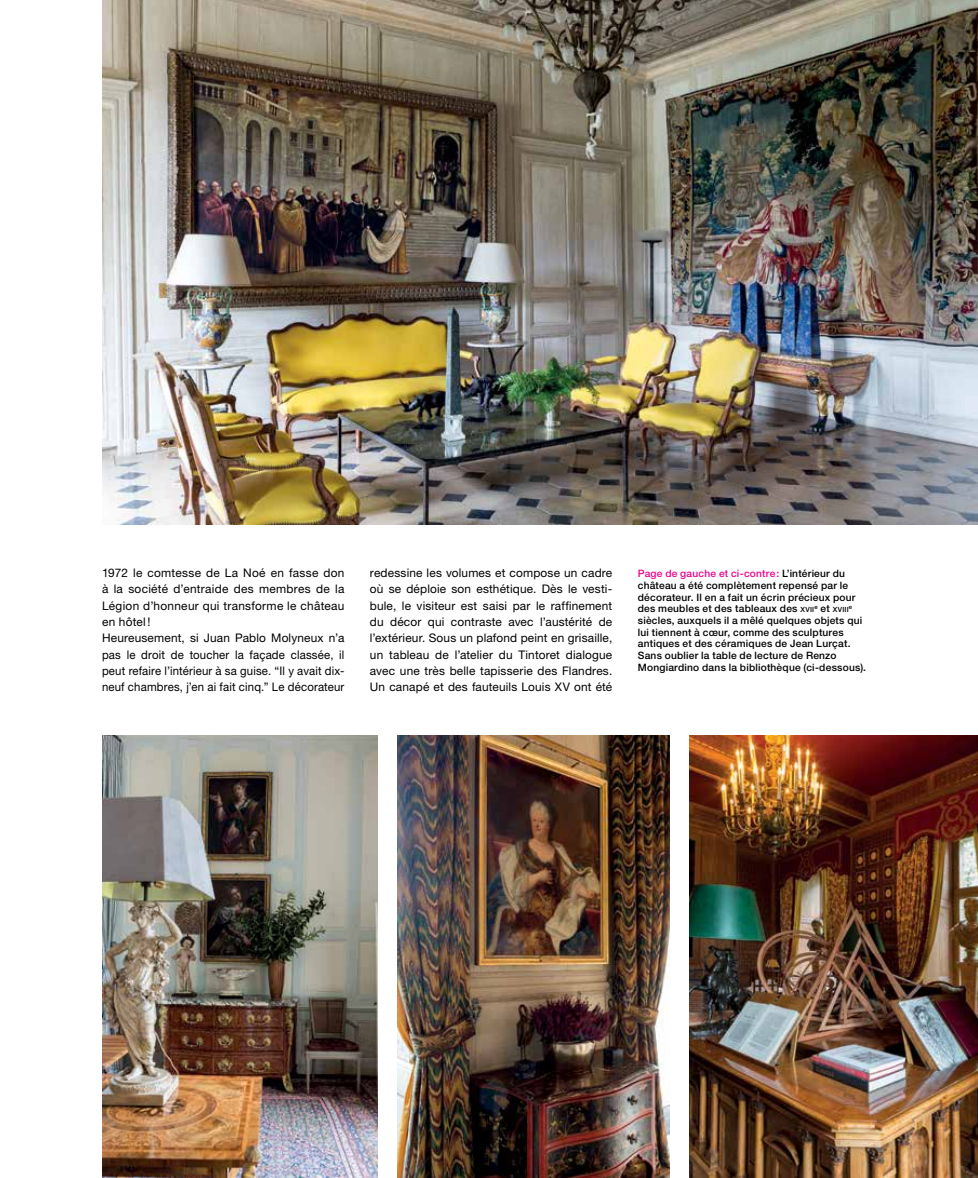
<style>
.page{position:relative;width:978px;height:1178px;background:#fff}
.page>*{position:absolute;margin:0;border:0;box-sizing:border-box;transform-origin:0 0}
.t1{font:11.85px/16.4px "Helvetica Neue LT Std";letter-spacing:.015em;color:#000}
.t2{font:500 10.2px/11.7px "Helvetica Neue LT Std";letter-spacing:.02em;color:#000}
.t3{font:500 7.2px "Helvetica Neue LT Std";letter-spacing:.03em;color:#000}
.t4{font:500 6px "Helvetica Neue LT Std";color:#000}
.s1{color:#ec008c}
.s2{font-size:7.2px}
.s3{font-size:10.2px}
</style>
<div class="page">
<img style="left:102px;top:736px;width:275px;height:442px">
<img style="left:102px;top:0;width:876px;height:524px">
<img style="left:397px;top:736px;width:273px;height:442px">
<img style="left:689px;top:736px;width:289px;height:442px">
<p class="t1" style="left:102px;top:564px;width:244px">1972 le comtesse de La Noé en fasse don à la société d’entraide des membres de la Légion d’honneur qui transforme le château en hôtel !<br>Heureusement, si Juan Pablo Molyneux n’a pas le droit de toucher la façade classée, il peut refaire l’intérieur à sa guise. “Il y avait dix&shy;neuf chambres, j’en ai fait cinq.” Le décorateur</p>
<p class="t1" style="left:370px;top:564px;width:244px;text-align:justify">redessine les volumes et compose un cadre où se déploie son esthétique. Dès le vesti&shy;bule, le visiteur est saisi par le raffinement du décor qui contraste avec l’austérité de l’extérieur. Sous un plafond peint en grisaille, un tableau de l’atelier du Tintoret dialogue avec une très belle tapisserie des Flandres.<br>Un canapé et des fauteuils Louis XV ont été</p>
<p class="t2" style="left:638px;top:567px;width:219px"><span class="s1">Page de gauche et ci-contre:</span> L’intérieur du château a été complètement repensé par le décorateur. Il en a fait un écrin précieux pour des meubles et des tableaux des <span class="s2">XVII</span></p>
<p class="t3" style="left:814px;top:605px;width:36px"><sup>e</sup> <span class="s3">et</span> XVIII</p>
<p class="t4" style="left:849px;top:603px;width:5px">e</p>
<p class="t2" style="left:638px;top:614px;width:230px">siècles, auxquels il a mêlé quelques objets qui lui tiennent à cœur, comme des sculptures antiques et des céramiques de Jean Lurçat.<br>Sans oublier la table de lecture de Renzo Mongiardino dans la bibliothèque (ci-dessous).</p>
</div>
